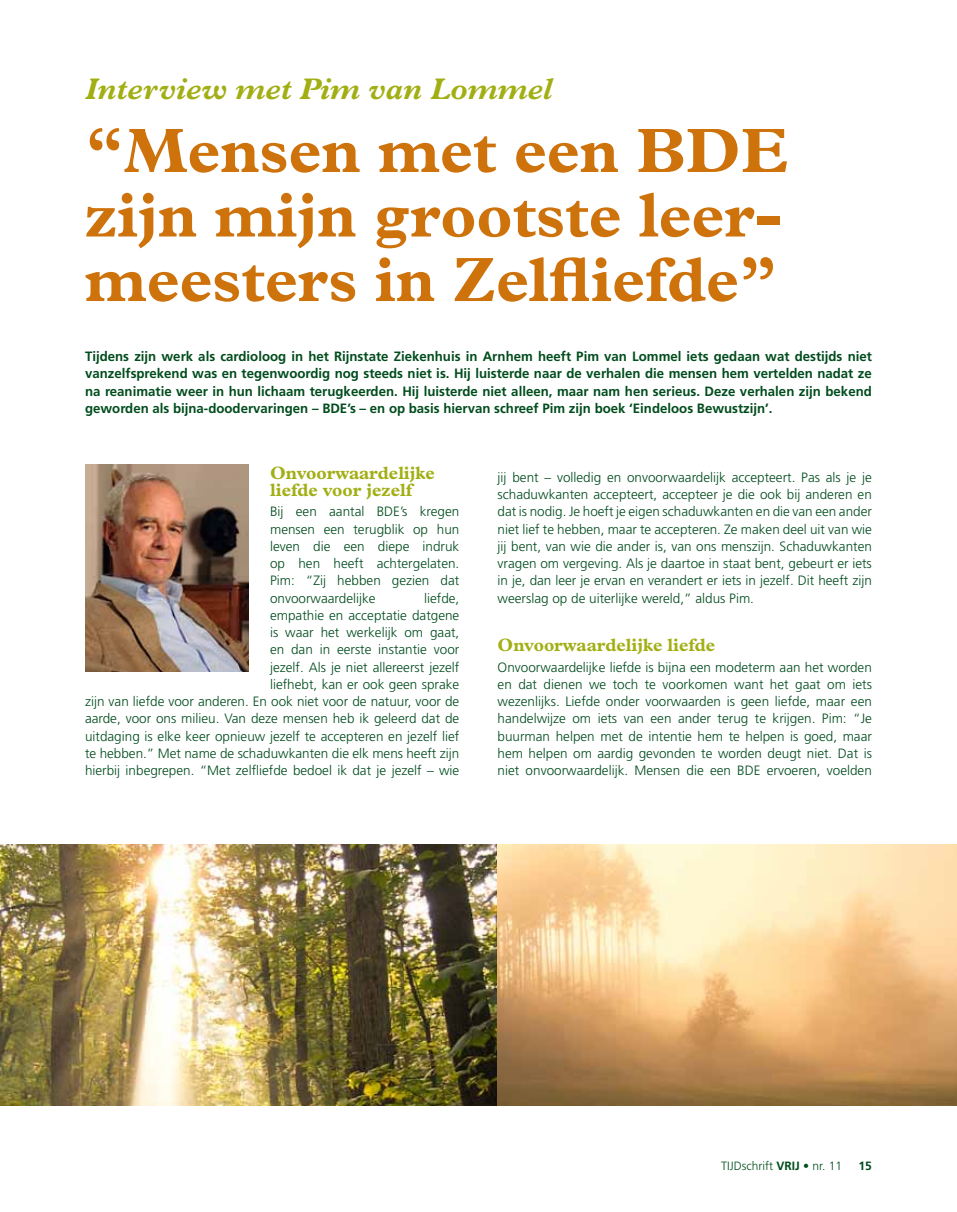
<style>
.page{position:relative;width:957px;height:1212px;background:#fff}
.page>*{position:absolute;margin:0;border:0;box-sizing:border-box;transform-origin:0 0}
.t1{font:700 63px/64.5px "Plantin Std";color:#ce720b;text-align:justify}
.t2{font:italic 700 30px "Plantin Std";color:#a1af14}
.t3{font:700 18px/17.2px "Plantin Std";color:#a1af14}
.t4{font:300 13.5px/17.2px "Frutiger LT Std";color:#004c1d;text-align:justify}
.t5{font:700 13.5px/17.2px "Frutiger LT Std";color:#004c1d;text-align:justify}
.t6{font:300 12px "Frutiger LT Std";color:#004c1d}
.t7{font:700 12px "Frutiger LT Std";color:#004c1d}
.s1{font-weight:700}
</style>
<div class="page">
<img style="left:85px;top:465px;width:164px;height:207px">
<img style="left:0;top:844px;width:497px;height:262px">
<img style="left:497px;top:844px;width:460px;height:262px">
<h2 class="t2" style="left:85px;top:71px;width:469px">Interview met Pim van Lommel</h2>
<h1 class="t1" style="left:85px;top:118px;width:704px">“Mensen met een BDE zijn mijn grootste leer&shy;meesters in Zelfliefde”</h1>
<p class="t5" style="left:85px;top:348px;width:788px">Tijdens zijn werk als cardioloog in het Rijnstate Ziekenhuis in Arnhem heeft Pim van Lommel iets gedaan wat destijds niet vanzelfsprekend was en tegenwoordig nog steeds niet is. Hij luisterde naar de verhalen die mensen hem vertelden nadat ze na reanimatie weer in hun lichaam terugkeerden. Hij luisterde niet alleen, maar nam hen serieus. Deze verhalen zijn bekend geworden als bijna-doodervaringen – BDE’s – en op basis hiervan schreef Pim zijn boek ‘Eindeloos Bewustzijn’.</p>
<h3 class="t3" style="left:270px;top:464px;width:166px">Onvoorwaardelijke liefde voor jezelf</h3>
<p class="t4" style="left:270px;top:503px;width:191px">Bij een aantal BDE’s kregen mensen een terugblik op hun leven die een diepe indruk op hen heeft achtergelaten.<br>Pim: “Zij hebben gezien dat onvoorwaardelijke</p>
<p class="t4" style="left:85px;top:589px;width:376px;text-align:right">liefde,<br>empathie en acceptatie datgene<br>is waar het werkelijk om gaat,<br>en dan in eerste instantie voor<br>jezelf. Als je niet allereerst jezelf<br>liefhebt, kan er ook geen sprake<br>zijn van liefde voor anderen. En ook niet voor de natuur, voor de aarde, voor ons milieu. Van deze mensen heb ik geleerd dat de uitdaging is elke keer opnieuw jezelf te accepteren en jezelf lief te hebben.” Met name de schaduwkanten die elk mens heeft zijn hierbij inbegrepen. “Met zelfliefde bedoel ik dat je jezelf – wie</p>
<p class="t4" style="left:497px;top:469px;width:376px">jij bent – volledig en onvoorwaardelijk accepteert. Pas als je je schaduwkanten accepteert, accepteer je die ook bij anderen en dat is nodig. Je hoeft je eigen schaduwkanten en die van een ander niet lief te hebben, maar te accepteren. Ze maken deel uit van wie jij bent, van wie die ander is, van ons menszijn. Schaduwkanten vragen om vergeving. Als je daartoe in staat bent, gebeurt er iets in je, dan leer je ervan en verandert er iets in jezelf. Dit heeft zijn weerslag op de uiterlijke wereld,” aldus Pim.</p>
<h3 class="t3" style="left:497px;top:637px;width:219px">Onvoorwaardelijke liefde</h3>
<p class="t4" style="left:497px;top:658px;width:376px">Onvoorwaardelijke liefde is bijna een modeterm aan het worden en dat dienen we toch te voorkomen want het gaat om iets wezenlijks. Liefde onder voorwaarden is geen liefde, maar een handelwijze om iets van een ander terug te krijgen. Pim: “Je buurman helpen met de intentie hem te helpen is goed, maar hem helpen om aardig gevonden te worden deugt niet. Dat is niet onvoorwaardelijk. Mensen die een BDE ervoeren, voelden</p>
<p class="t6" style="left:721px;top:1159px;width:122px">TIJDschrift <span class="s1">VRIJ</span> • nr. 11</p>
<p class="t7" style="left:858px;top:1159px;width:15px">15</p>
</div>
